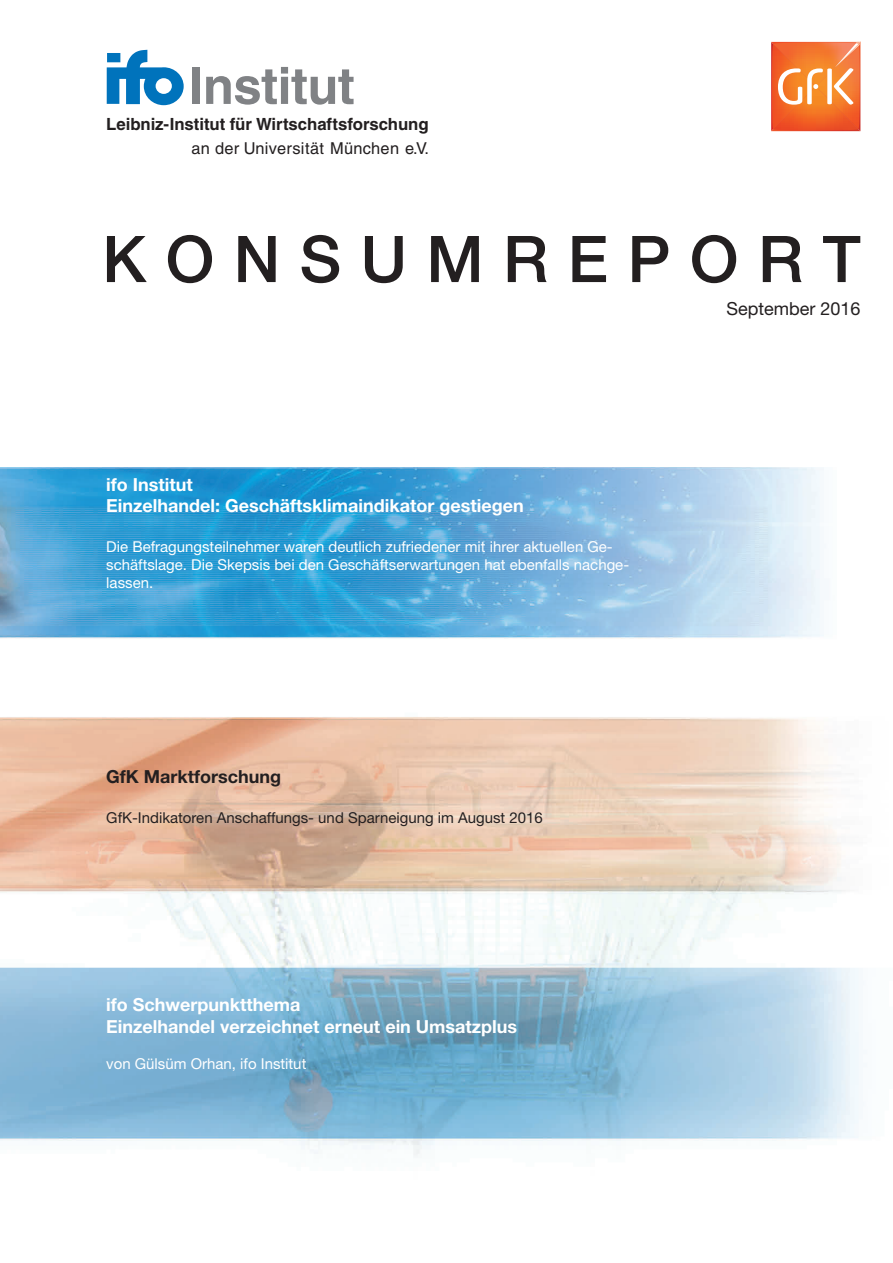
<style>
.page{position:relative;width:893px;height:1263px;background:#fff}
.page>*{position:absolute;margin:0;border:0;box-sizing:border-box;transform-origin:0 0}
.t1{font:500 64.5px "Helvetica Neue LT Std";color:#231f20}
.t2{font:700 51px "Helvetica LT Std";letter-spacing:-.015em;color:#808285}
.ÜS-Umschlag-weiß{font:700 18px "Helvetica Neue LT Std";color:#fff}
.ÜS-Umschlag-schwarz{font:700 18px "Helvetica Neue LT Std";color:#231f20}
.t3{font:18px "Helvetica Neue LT Std";color:#231f20}
.t4{font:700 16.8px "Helvetica LT Std";letter-spacing:-.005em;color:#231f20}
.t5{font:16.35px "Helvetica LT Std";letter-spacing:.015em;color:#231f20}
.Text-Umschlag-weiß{font:15px/18px "Helvetica Neue LT Std";color:#fff}
.Text-Umschlag-schwar{font:15px "Helvetica Neue LT Std";color:#231f20}
</style>
<div class="page">
<svg style="left:107px;top:50px;width:77px;height:55px"></svg>
<svg style="left:771px;top:42px;width:89px;height:89px;background:#f38044"></svg>
<img style="left:0;top:468px;width:859px;height:689px">
<h2 class="t2" style="left:189px;top:55px;width:167px">Institut</h2>
<p class="t4" style="left:106px;top:114px;width:324px">Leibniz-Institut für Wirtschaftsforschung</p>
<p class="t5" style="left:192px;top:139px;width:239px">an der Universität München e.V.</p>
<h1 class="t1" style="left:102px;top:221px;width:760px">K O N S U M R E P O R T</h1>
<p class="t3" style="left:726px;top:298px;width:136px">September 2016</p>
<p class="ÜS-Umschlag-weiß" style="left:106px;top:473px;width:88px">ifo Institut</p>
<p class="ÜS-Umschlag-weiß" style="left:106px;top:495px;width:419px">Einzelhandel: Geschäftsklimaindikator gestiegen</p>
<p class="Text-Umschlag-weiß" style="left:106px;top:537px;width:524px">Die Befragungsteilnehmer waren deutlich zufriedener mit ihrer aktuellen Ge&shy;schäftslage. Die Skepsis bei den Geschäftserwartungen hat ebenfalls nachge&shy;lassen.</p>
<p class="ÜS-Umschlag-schwarz" style="left:106px;top:765px;width:176px">GfK Marktforschung</p>
<p class="Text-Umschlag-schwar" style="left:106px;top:808px;width:438px">GfK-Indikatoren Anschaffungs- und Sparneigung im August 2016</p>
<p class="ÜS-Umschlag-weiß" style="left:106px;top:994px;width:196px">ifo Schwerpunktthema</p>
<p class="ÜS-Umschlag-weiß" style="left:106px;top:1015px;width:412px">Einzelhandel verzeichnet erneut ein Umsatzplus</p>
<p class="Text-Umschlag-weiß" style="left:106px;top:1054px;width:202px">von Gülsüm Orhan, ifo Institut</p>
</div>
